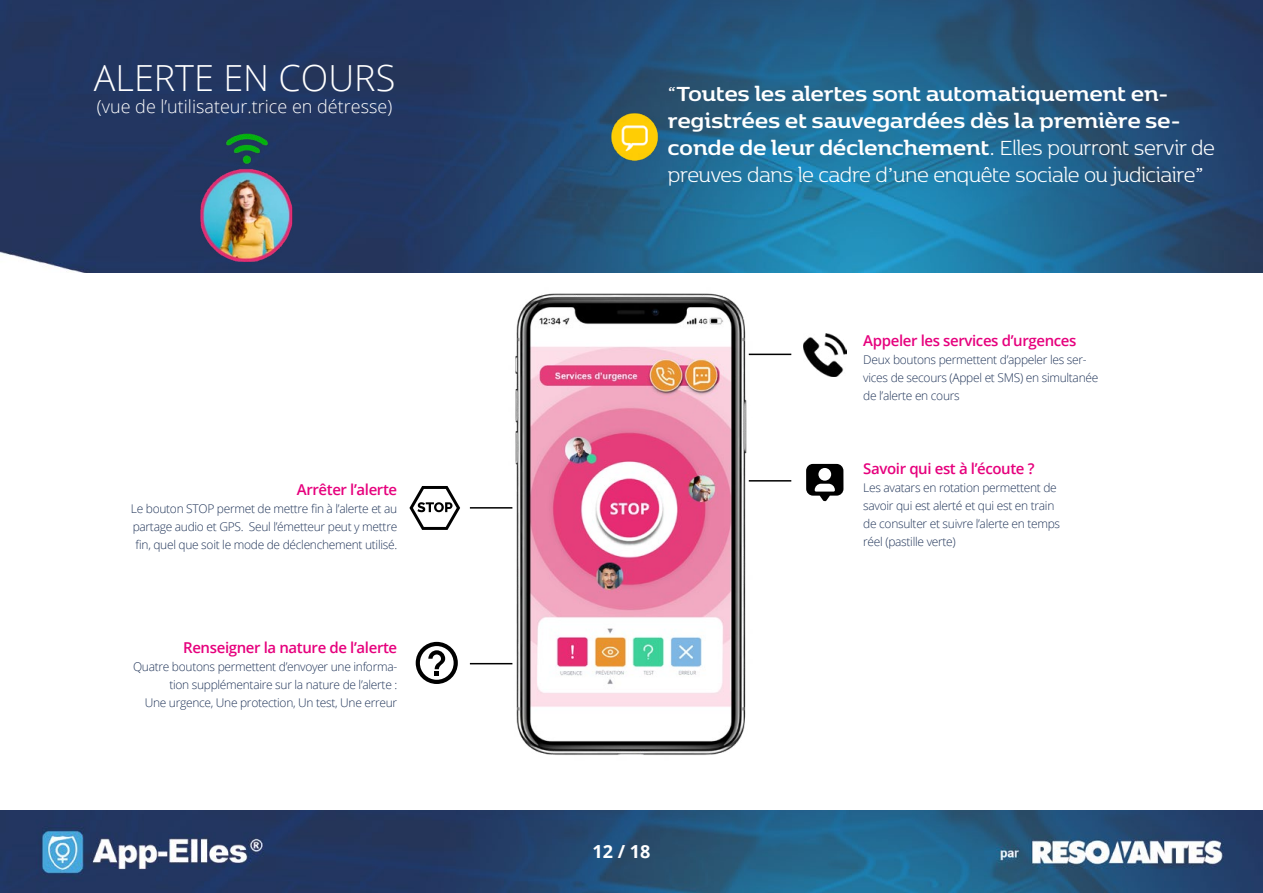
<style>
.page{position:relative;width:1263px;height:893px;background:#fff}
.page>*{position:absolute;margin:0;border:0;box-sizing:border-box;transform-origin:0 0}
.t1{font:300 36px "Open Sans";color:#fff}
.t2{font:700 24px/27px "Kobenhavn";letter-spacing:-.015em;color:#fff}
.t3{font:300 18px "Open Sans";color:#fff}
.t4{font:700 18px "Open Sans";color:#fff}
.t5{font:600 15px "Open Sans";letter-spacing:-.025em;color:#e6007d}
.t6{font:300 12px/18px "Open Sans";letter-spacing:-.025em;color:#22365a}
.s1{font-weight:300}
</style>
<div class="page">
<img style="left:0;top:810px;width:1263px;height:83px">
<img style="left:0;top:0;width:1263px;height:273px">
<img style="left:501px;top:293px;width:258px;height:462px">
<hr style="left:749px;top:354px;width:42px;height:1px;background:#000">
<hr style="left:749px;top:480px;width:42px;height:2px;background:#000">
<hr style="left:470px;top:507px;width:42px;height:2px;background:#000">
<hr style="left:470px;top:663px;width:42px;height:1px;background:#000">
<img style="left:102px;top:122px;width:285px;height:142px">
<svg style="left:416px;top:642px;width:42px;height:42px"></svg>
<svg style="left:806px;top:464px;width:37px;height:37px"></svg>
<img style="left:803px;top:334px;width:43px;height:42px">
<svg style="left:409px;top:486px;width:51px;height:44px"></svg>
<img style="left:608px;top:111px;width:52px;height:51px">
<h1 class="t1" style="left:94px;top:54px;width:303px">ALERTE EN COURS</h1>
<h3 class="t3" style="left:97px;top:94px;width:297px">(vue de l’utilisateur.trice en détresse)</h3>
<p class="t5" style="left:297px;top:480px;width:102px">Arrêter l’alerte</p>
<p class="t6" style="left:131px;top:500px;width:268px;text-align:justify">Le bouton STOP permet de mettre fin à l’alerte et au partage audio et GPS. Seul l’émetteur peut y mettre fin, quel que soit le mode de déclenchement utilisé.</p>
<p class="t5" style="left:183px;top:637px;width:216px">Renseigner la nature de l’alerte</p>
<p class="t6" style="left:133px;top:657px;width:266px;text-align:right">Quatre boutons permettent d’envoyer une informa&shy;tion supplémentaire sur la nature de l’alerte :<br>Une urgence, Une protection, Un test, Une erreur</p>
<h2 class="t2" style="left:668px;top:79px;width:549px"><span class="s1">“</span>Toutes les alertes sont automatiquement en&shy;registrées et sauvegardées dès la première se&shy;conde de leur déclenchement<span class="s1">. Elles pourront servir de preuves dans le cadre d’une enquête sociale ou judiciaire”</span></h2>
<p class="t5" style="left:863px;top:330px;width:215px">Appeler les services d’urgences</p>
<p class="t6" style="left:863px;top:350px;width:237px">Deux boutons permettent d’appeler les ser&shy;vices de secours (Appel et SMS) en simultanée de l’alerte en cours</p>
<p class="t5" style="left:863px;top:458px;width:173px">Savoir qui est à l’écoute ?</p>
<p class="t6" style="left:863px;top:478px;width:198px">Les avatars en rotation permettent de savoir qui est alerté et qui est en train de consulter et suivre l’alerte en temps réel (pastille verte)</p>
<h3 class="t4" style="left:593px;top:839px;width:59px">12 / 18</h3>
</div>
